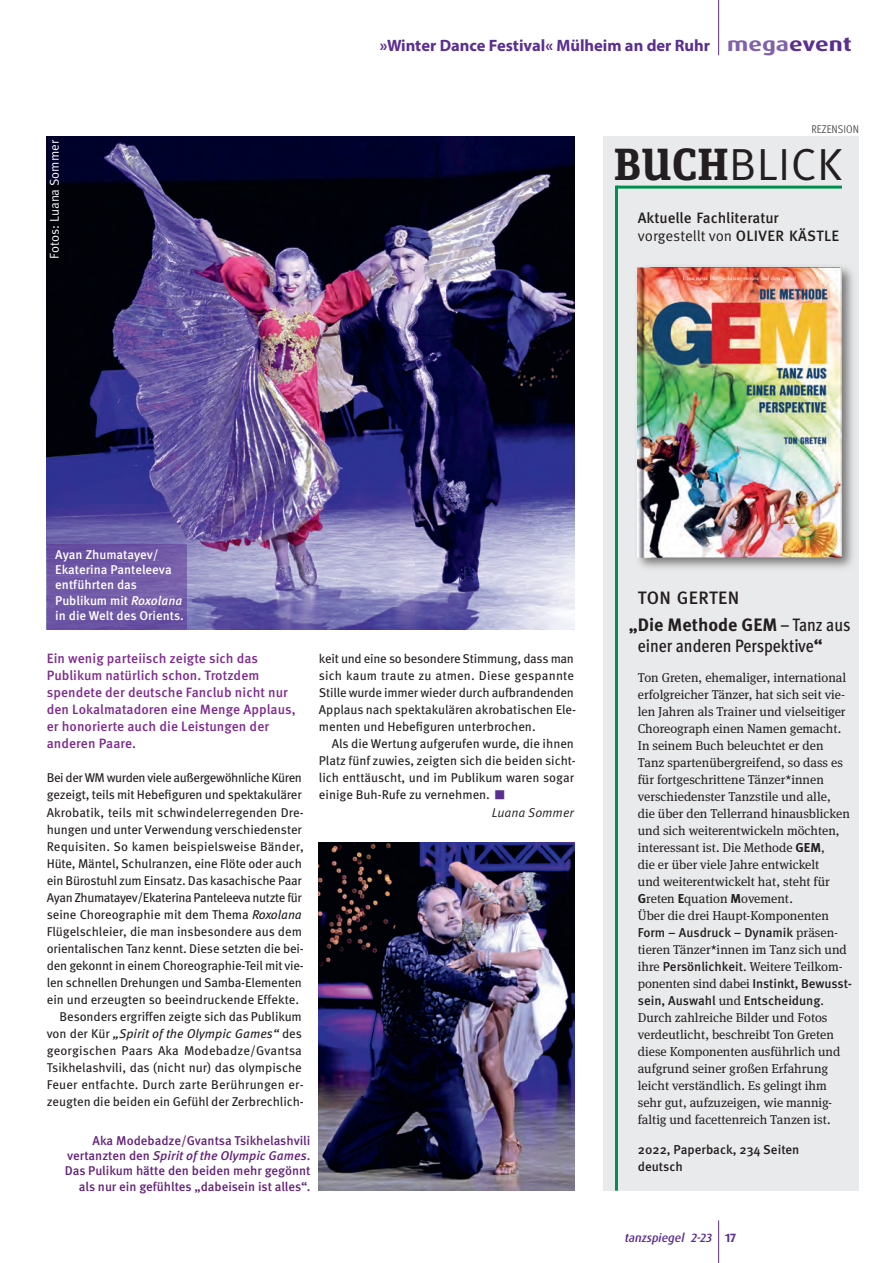
<style>
.page{position:relative;width:893px;height:1263px;background:#fff}
.page>*{position:absolute;margin:0;border:0;box-sizing:border-box;transform-origin:0 0}
.t1{font:45px "Meta OT";letter-spacing:.01em;color:#231f20}
.t2{font:700 18px/27.5px "Meta OT";color:#231f20}
.t3{font:500 condensed 18px "Meta OT";color:#231f20}
.t4{font:700 16.5px "Myriad Pro";color:#5b2e91}
.t5{font:500 15px/18px "Meta OT";color:#231f20}
.t6{font:500 13.5px/17px "Meta OT";letter-spacing:.005em;color:#802990}
.t7{font:12.9px/17px "Meta Serif OT";color:#231f20}
.t8{font:500 12.9px/17px "Meta OT";color:#231f20}
.t9{font:12.75px "Meta OT";letter-spacing:-.005em;color:#231f20}
.t10{font:500 12.75px/15.3px "Meta OT";color:#65227a;text-align:right}
.t11{font:12.75px "Meta OT";letter-spacing:.015em;color:#231f20}
.t12{font:500 12.75px/15.3px "Meta OT";color:#fff}
.t13{font:12.75px "Meta OT";letter-spacing:-.03em;color:#231f20}
.t14{font:12.75px "Meta OT";letter-spacing:-.035em;color:#231f20}
.t15{font:italic 12.75px "Meta OT";color:#231f20}
.t16{font:12.75px "Meta OT";color:#fff}
.t17{font:italic 12.75px "Meta OT";color:#231f20}
.t18{font:italic 500 12px "Dax OT";color:#5b2e91}
.t19{font:condensed 11.25px "Meta OT";letter-spacing:.005em;color:#4b4c4d}
.s1{font-family:"Dax OT";font-size:19.5px;color:#8161aa}
.s2{font-family:"Dax OT";font-size:19.5px}
.s3{font-family:"Unit Slab OT";font-weight:700}
.s4{font-weight:400}
.s5{font-style:italic}
.s6{font-style:normal}
.s7{font-size:12px;color:#5b2e91}
.s8{font-weight:500}
.s9{font-weight:500;font-stretch:condensed}
.s10{font-weight:700;font-stretch:normal}
.s11{font-family:"Meta OT";font-weight:700}
.s12{font-family:"Meta OT";font-weight:500}
.s13{font-weight:700;font-style:normal}
</style>
<div class="page">
<hr style="left:718px;top:1220px;width:1px;height:43px;background:#5b2e91">
<hr style="left:718px;top:0;width:1px;height:55px;background:#5b2e91">
<img style="left:319px;top:842px;width:255px;height:349px">
<div style="left:604px;top:136px;width:255px;height:1055px;background:#e9eaeb"></div>
<hr style="left:615px;top:186px;width:3px;height:1005px;background:#008f4d">
<hr style="left:617px;top:186px;width:225px;height:3px;background:#008f4d">
<img style="left:637px;top:267px;width:216px;height:301px">
<img style="left:638px;top:268px;width:204px;height:289px">
<img style="left:47px;top:136px;width:527px;height:493px">
<div style="left:47px;top:544px;width:140px;height:85px;background:#5b2e91;opacity:.5"></div>
<p class="t16" style="left:47px;top:259px;width:120px;rotate:-90deg">Fotos: Luana Sommer</p>
<p class="t4" style="left:380px;top:36px;width:473px">»Winter Dance Festival« Mülheim an der Ruhr <span class="s1">mega</span><span class="s2">event</span></p>
<p class="t19" style="left:811px;top:123px;width:49px">REZENSION</p>
<p class="t1" style="left:614px;top:138px;width:230px"><span class="s3">BUCH</span>BLICK</p>
<p class="t5" style="left:638px;top:210px;width:203px">Aktuelle Fachliteratur <span class="s4">vorgestellt von</span> OLIVER KÄSTLE</p>
<p class="t12" style="left:55px;top:548px;width:130px">Ayan Zhumatayev/<br>Ekaterina Panteleeva entführten das<br>Publikum mit <span class="s5">Roxolana </span>in die Welt des Orients.</p>
<p class="t6" style="left:47px;top:651px;width:251px">Ein wenig parteiisch zeigte sich das Publikum natürlich schon. Trotzdem spendete der deutsche Fanclub nicht nur den Lokalmatadoren eine Menge Applaus, er honorierte auch die Leistungen der anderen Paare.</p>
<p class="t14" style="left:47px;top:773px;width:257px">Bei der WM wurden viele außergewöhnliche Küren</p>
<p class="t9" style="left:47px;top:790px;width:257px">gezeigt, teils mit Hebefiguren und spektakulärer</p>
<p class="t9" style="left:47px;top:807px;width:259px">Akrobatik, teils mit schwindelerregenden Dre-</p>
<p class="t9" style="left:47px;top:824px;width:257px">hungen und unter Verwendung verschiedenster</p>
<p class="t9" style="left:47px;top:841px;width:259px">Requisiten. So kamen beispielsweise Bänder,</p>
<p class="t9" style="left:47px;top:858px;width:257px">Hüte, Mäntel, Schulranzen, eine Flöte oder auch</p>
<p class="t9" style="left:47px;top:875px;width:257px">ein Bürostuhl zum Einsatz. Das kasachische Paar</p>
<p class="t13" style="left:47px;top:892px;width:257px">Ayan Zhumatayev/Ekaterina Panteleeva nutzte für</p>
<p class="t9" style="left:47px;top:909px;width:257px">seine Choreographie mit dem Thema <span class="s5">Roxolana</span></p>
<p class="t9" style="left:47px;top:926px;width:257px">Flügelschleier, die man insbesondere aus dem</p>
<p class="t9" style="left:47px;top:943px;width:259px">orientalischen Tanz kennt. Diese setzten die bei-</p>
<p class="t9" style="left:47px;top:960px;width:258px">den gekonnt in einem Choreographie-Teil mit vie-</p>
<p class="t9" style="left:47px;top:977px;width:257px">len schnellen Drehungen und Samba-Elementen</p>
<p class="t9" style="left:47px;top:994px;width:254px">ein und erzeugten so beeindruckende Effekte.</p>
<p class="t9" style="left:60px;top:1011px;width:244px">Besonders ergriffen zeigte sich das Publikum</p>
<p class="t15" style="left:47px;top:1028px;width:257px"><span class="s6">von der Kür</span> „Spirit of the Olympic Games“ <span class="s6">des</span></p>
<p class="t11" style="left:47px;top:1045px;width:257px">georgischen Paars Aka Modebadze/Gvantsa</p>
<p class="t9" style="left:47px;top:1062px;width:257px">Tsikhelashvili, das (nicht nur) das olympische</p>
<p class="t11" style="left:47px;top:1079px;width:258px">Feuer entfachte. Durch zarte Berührungen er-</p>
<p class="t9" style="left:47px;top:1096px;width:259px">zeugten die beiden ein Gefühl der Zerbrechlich-</p>
<p class="t9" style="left:319px;top:654px;width:257px">keit und eine so besondere Stimmung, dass man</p>
<p class="t11" style="left:319px;top:671px;width:257px">sich kaum traute zu atmen. Diese gespannte</p>
<p class="t9" style="left:319px;top:688px;width:257px">Stille wurde immer wieder durch aufbrandenden</p>
<p class="t9" style="left:319px;top:705px;width:259px">Applaus nach spektakulären akrobatischen Ele-</p>
<p class="t9" style="left:319px;top:722px;width:218px">menten und Hebefiguren unterbrochen.</p>
<p class="t9" style="left:332px;top:739px;width:244px">Als die Wertung aufgerufen wurde, die ihnen</p>
<p class="t9" style="left:319px;top:756px;width:259px">Platz fünf zuwies, zeigten sich die beiden sicht-</p>
<p class="t9" style="left:319px;top:773px;width:257px">lich enttäuscht, und im Publikum waren sogar</p>
<p class="t9" style="left:319px;top:790px;width:187px">einige Buh-Rufe zu vernehmen. <span class="s7">■</span></p>
<p class="t17" style="left:492px;top:805px;width:84px">Luana Sommer</p>
<p class="t10" style="left:65px;top:1133px;width:247px">Aka Modebadze/Gvantsa Tsikhelashvili vertanzten den <span class="s5">Spirit of the Olympic Games</span>.<br>Das Pulikum hätte den beiden mehr gegönnt als nur ein gefühltes „dabeisein ist alles“.</p>
<p class="t2" style="left:629px;top:585px;width:223px;text-indent:9px"><span class="s8">TON GERTEN<br></span>„Die Methode GEM <span class="s9">– Tanz aus</span></p>
<p class="t3" style="left:638px;top:639px;width:186px">einer anderen Perspektive<span class="s10">“</span></p>
<p class="t7" style="left:638px;top:670px;width:216px">Ton Greten, ehemaliger, international erfolgreicher Tänzer, hat sich seit vie&shy;len Jahren als Trainer und vielseitiger Choreograph einen Namen gemacht.<br>In seinem Buch beleuchtet er den Tanz spartenübergreifend, so dass es für fortgeschrittene Tänzer*innen verschiedenster Tanzstile und alle,<br>die über den Tellerrand hinausblicken und sich weiterentwickeln möchten, interessant ist. Die Methode <span class="s11">GEM</span>,<br>die er über viele Jahre entwickelt<br>und weiterentwickelt hat, steht für <span class="s11">G</span>reten <span class="s11">E</span>quation <span class="s11">M</span>ovement.<br>Über die drei Haupt-Komponenten <span class="s12">Form – Ausdruck – Dynamik</span> präsen&shy;tieren Tänzer*innen im Tanz sich und ihre <span class="s12">Persönlichkeit</span>. Weitere Teilkom&shy;ponenten sind dabei <span class="s12">Instinkt, Bewusst&shy;sein, Auswahl</span> und <span class="s12">Entscheidung</span>.<br>Durch zahlreiche Bilder und Fotos verdeutlicht, beschreibt Ton Greten diese Komponenten ausführlich und aufgrund seiner großen Erfahrung leicht verständlich. Es gelingt ihm sehr gut, aufzuzeigen, wie mannig&shy;faltig und facettenreich Tanzen ist.</p>
<p class="t8" style="left:638px;top:1141px;width:163px">2022, Paperback, 234 Seiten deutsch</p>
<p class="t18" style="left:625px;top:1230px;width:113px">tanzspiegel 2-23 <span class="s13">17</span></p>
</div>
